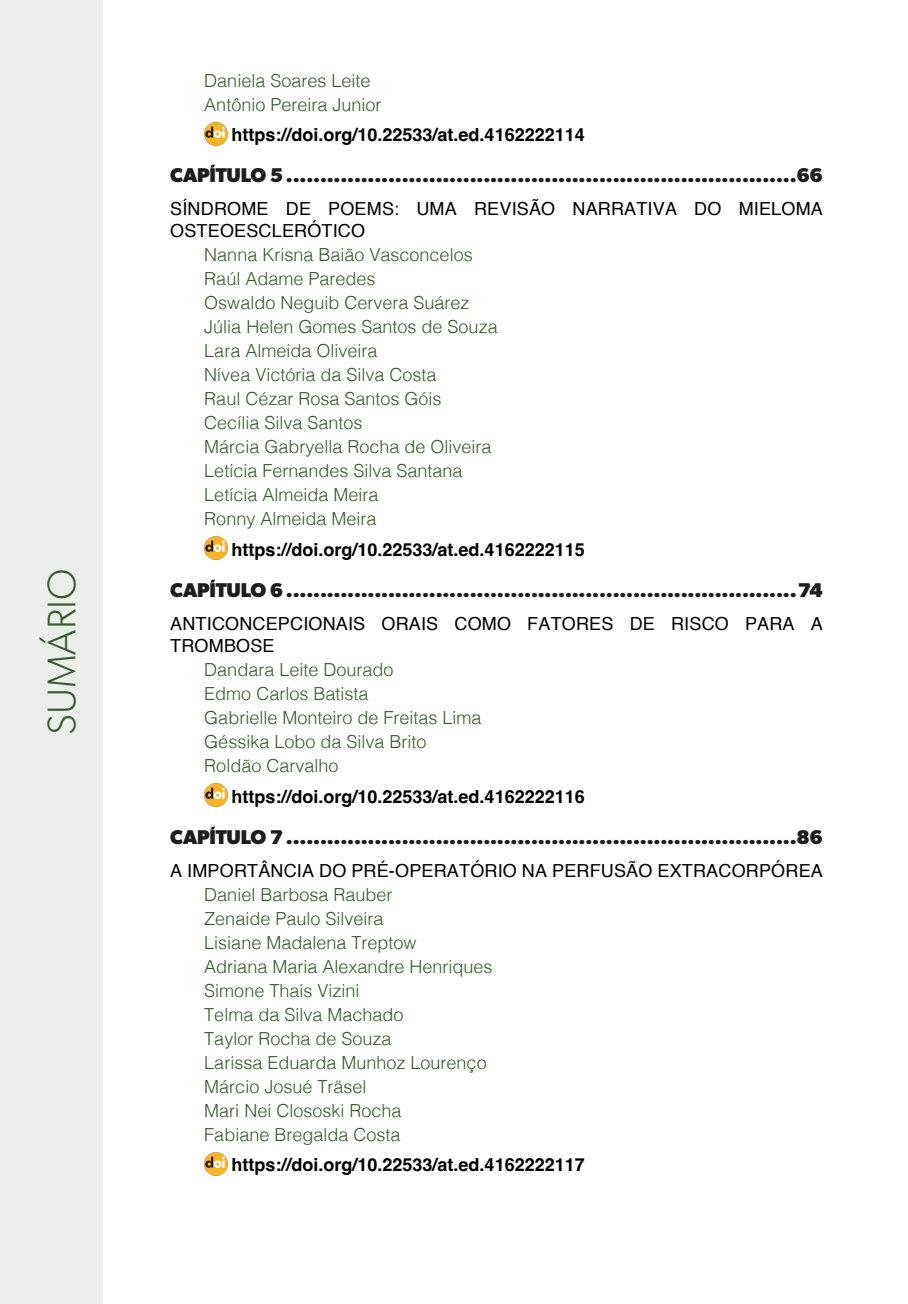
<style>
.page{position:relative;width:908px;height:1304px;background:#fff}
.page>*{position:absolute;margin:0;border:0;box-sizing:border-box;transform-origin:0 0}
.t1{font:300 40px "Gibson";color:#36592e}
.t2{font:700 20px "Gibson";letter-spacing:-.01em;color:#1d1d1b}
.t3{font:300 18px/24px "Helvetica";color:#36592e}
.t4{font:700 18px "Helvetica";color:#000}
.t5{font:18px/22px "Helvetica";letter-spacing:.01em;color:#000}
</style>
<div class="page">
<div style="left:0;top:0;width:103px;height:1304px;background:#ebeeea"></div>
<img style="left:204px;top:122px;width:23px;height:23px">
<img style="left:204px;top:537px;width:23px;height:23px">
<img style="left:204px;top:784px;width:23px;height:23px">
<img style="left:204px;top:1152px;width:23px;height:23px">
<h1 class="t1" style="left:37px;top:735px;width:167px;rotate:-90deg">SUMÁRIO</h1>
<p class="t3" style="left:204px;top:67px;width:179px">Daniela Soares Leite<br>Antônio Pereira Junior</p>
<p class="t4" style="left:231px;top:124px;width:355px">https://doi.org/10.22533/at.ed.4162222114</p>
<p class="t2" style="left:170px;top:163px;width:653px">CAPÍTULO 5 ...........................................................................66</p>
<p class="t5" style="left:170px;top:199px;width:653px">SÍNDROME DE POEMS: UMA REVISÃO NARRATIVA DO MIELOMA<br>OSTEOESCLERÓTICO</p>
<p class="t3" style="left:204px;top:242px;width:295px">Nanna Krisna Baião Vasconcelos<br>Raúl Adame Paredes<br>Oswaldo Neguib Cervera Suárez<br>Júlia Helen Gomes Santos de Souza<br>Lara Almeida Oliveira<br>Nívea Victória da Silva Costa<br>Raul Cézar Rosa Santos Góis<br>Cecília Silva Santos<br>Márcia Gabryella Rocha de Oliveira<br>Leticia Fernandes Silva Santana<br>Letícia Almeida Meira<br>Ronny Almeida Meira</p>
<p class="t4" style="left:231px;top:538px;width:355px">https://doi.org/10.22533/at.ed.4162222115</p>
<p class="t2" style="left:170px;top:578px;width:653px">CAPÍTULO 6 ...........................................................................74</p>
<p class="t5" style="left:170px;top:613px;width:653px">ANTICONCEPCIONAIS ORAIS COMO FATORES DE RISCO PARA A<br>TROMBOSE</p>
<p class="t3" style="left:204px;top:656px;width:279px">Dandara Leite Dourado<br>Edmo Carlos Batista<br>Gabrielle Monteiro de Freitas Lima<br>Géssika Lobo da Silva Brito<br>Roldão Carvalho</p>
<p class="t4" style="left:231px;top:785px;width:355px">https://doi.org/10.22533/at.ed.4162222116</p>
<p class="t2" style="left:170px;top:825px;width:653px">CAPÍTULO 7 ...........................................................................86</p>
<p class="t5" style="left:170px;top:860px;width:653px">A IMPORTÂNCIA DO PRÉ-OPERATÓRIO NA PERFUSÃO EXTRACORPÓREA</p>
<p class="t3" style="left:204px;top:881px;width:290px">Daniel Barbosa Rauber<br>Zenaide Paulo Silveira<br>Lisiane Madalena Treptow<br>Adriana Maria Alexandre Henriques<br>Simone Thais Vizini<br>Telma da Silva Machado<br>Taylor Rocha de Souza<br>Larissa Eduarda Munhoz Lourenço<br>Márcio Josué Träsel<br>Mari Nei Clososki Rocha<br>Fabiane Bregalda Costa</p>
<p class="t4" style="left:231px;top:1154px;width:355px">https://doi.org/10.22533/at.ed.4162222117</p>
</div>
